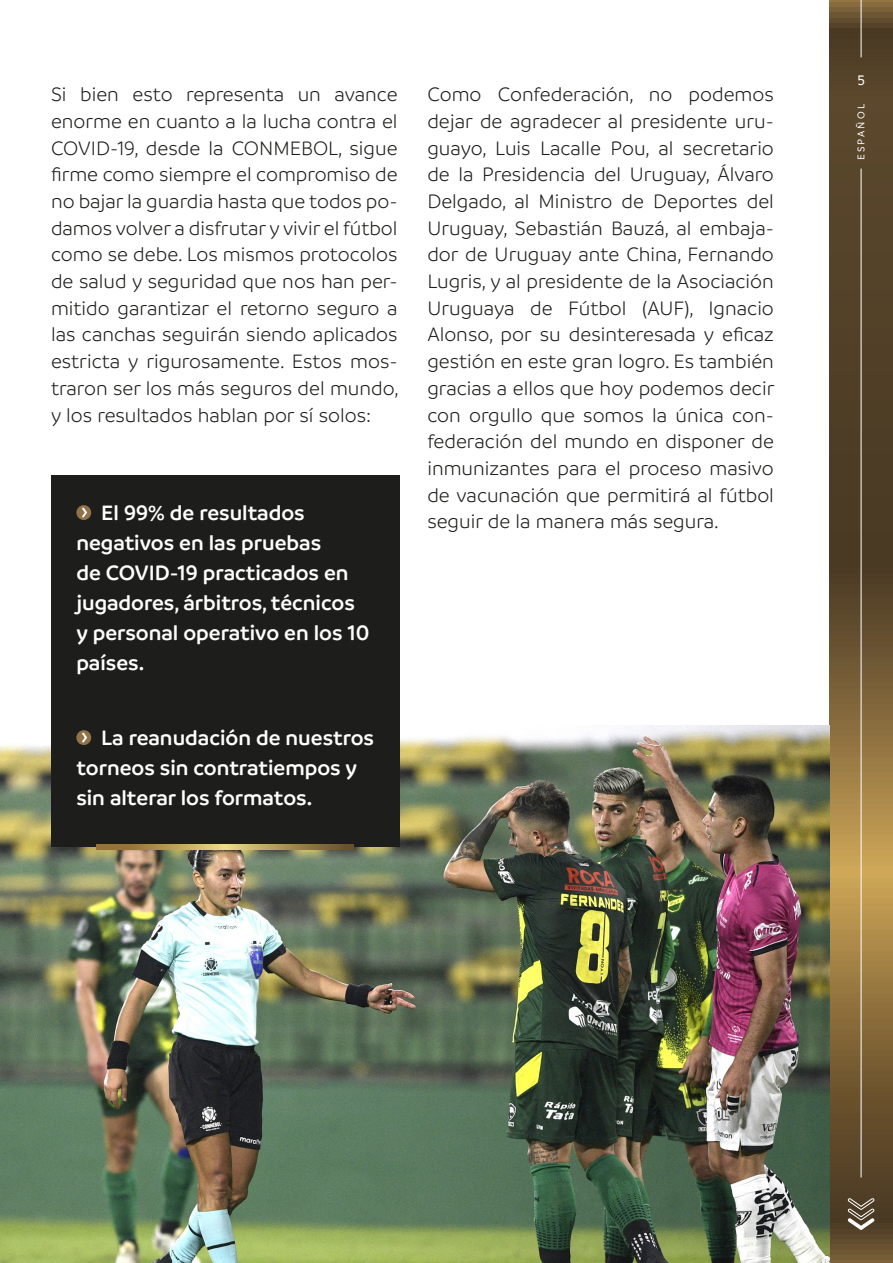
<style>
.page{position:relative;width:893px;height:1263px;background:#fff}
.page>*{position:absolute;margin:0;border:0;box-sizing:border-box;transform-origin:0 0}
.DESTACADOS{font:600 22.35px/30px "Branding";color:#fff}
.Texto_corrido{font:300 20.85px/26.7px "Branding";color:#1d1d1b;text-align:justify}
.t1{font:500 14.85px "Branding";color:#fff}
.t2{font:500 10.5px "Branding";letter-spacing:.2em;color:#fff}
</style>
<div class="page">
<svg style="left:829px;top:0;width:64px;height:1263px;background:#6f5833"></svg>
<hr style="left:861px;top:169px;width:1px;height:1008px;background:#fff">
<svg style="left:847px;top:1198px;width:28px;height:32px"></svg>
<hr style="left:861px;top:0;width:1px;height:57px;background:#fff">
<img style="left:0;top:725px;width:829px;height:538px">
<div style="left:51px;top:475px;width:349px;height:371px;background:#1d1d1b"></div>
<div style="left:76px;top:505px;width:15px;height:15px;background:#917147;border-radius:50%"></div>
<svg style="left:82px;top:508px;width:5px;height:9px"></svg>
<div style="left:76px;top:730px;width:15px;height:15px;background:#917147;border-radius:50%"></div>
<svg style="left:82px;top:733px;width:5px;height:9px"></svg>
<svg style="left:97px;top:844px;width:257px;height:5px"></svg>
<p class="Texto_corrido" style="left:51px;top:81px;width:349px">Si bien esto representa un avance enorme en cuanto a la lucha contra el COVID-19, desde la CONMEBOL, sigue firme como siempre el compromiso de no bajar la guardia hasta que todos po&shy;damos volver a disfrutar y vivir el fútbol como se debe. Los mismos protocolos de salud y seguridad que nos han per&shy;mitido garantizar el retorno seguro a las canchas seguirán siendo aplicados estricta y rigurosamente. Estos mos&shy;traron ser los más seguros del mundo, y los resultados hablan por sí solos:</p>
<p class="Texto_corrido" style="left:427px;top:81px;width:349px">Como Confederación, no podemos dejar de agradecer al presidente uru&shy;guayo, Luis Lacalle Pou, al secretario de la Presidencia del Uruguay, Álvaro Delgado, al Ministro de Deportes del Uruguay, Sebastián Bauzá, al embaja&shy;dor de Uruguay ante China, Fernando Lugris, y al presidente de la Asociación Uruguaya de Fútbol (AUF), Ignacio Alonso, por su desinteresada y eficaz gestión en este gran logro. Es también gracias a ellos que hoy podemos decir con orgullo que somos la única con&shy;federación del mundo en disponer de inmunizantes para el proceso masivo de vacunación que permitirá al fútbol seguir de la manera más segura.</p>
<p class="DESTACADOS" style="left:76px;top:498px;width:295px;text-indent:25px">El 99% de resultados negativos en las pruebas<br>de COVID-19 practicados en jugadores, árbitros, técnicos y personal operativo en los 10 países.</p>
<p class="DESTACADOS" style="left:76px;top:723px;width:299px;text-indent:25px">La reanudación de nuestros torneos sin contratiempos y sin alterar los formatos.</p>
<p class="t1" style="left:857px;top:72px;width:9px">5</p>
<p class="t2" style="left:856px;top:160px;width:57px;rotate:-90deg">ESPAÑOL</p>
</div>
